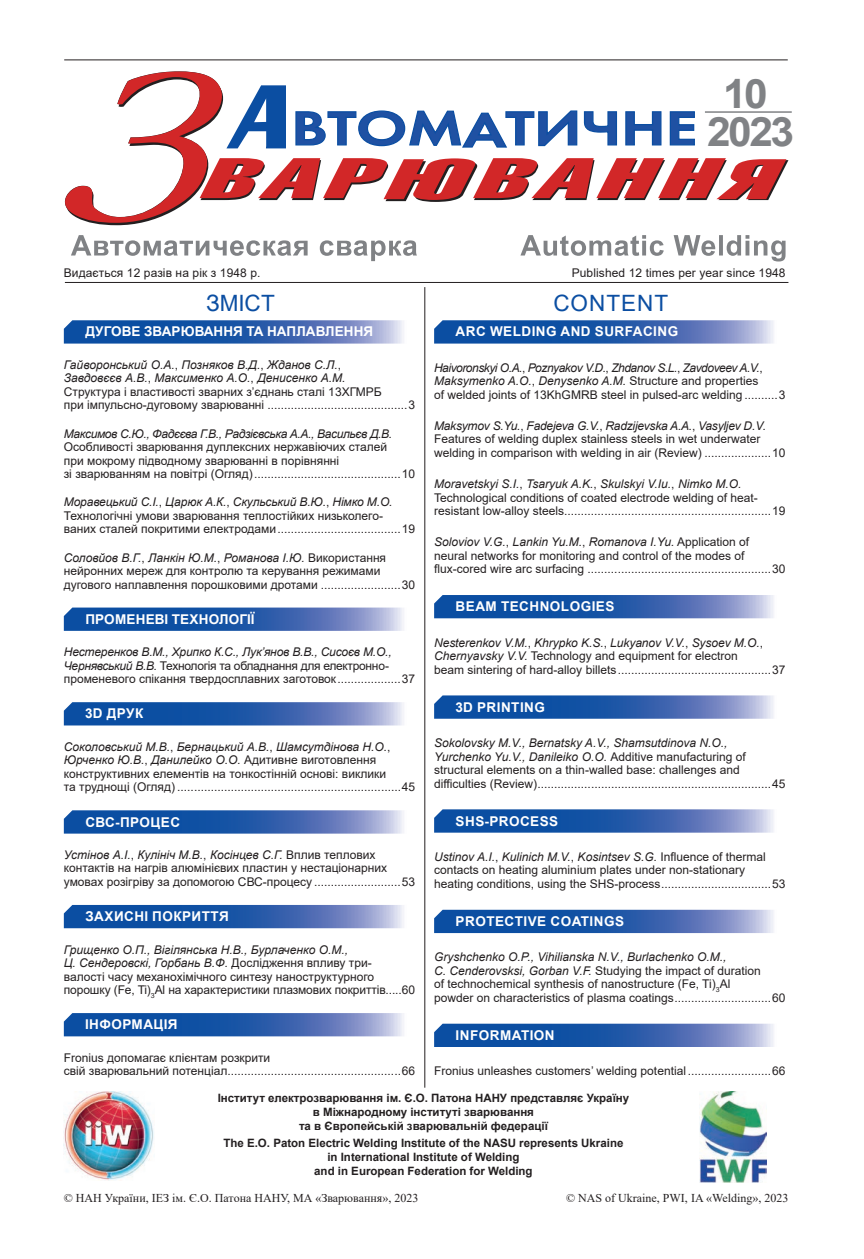
<style>
.page{position:relative;width:864px;height:1259px;background:#fff}
.page>*{position:absolute;margin:0;border:0;box-sizing:border-box;transform-origin:0 0}
.t1{font:700 40.5px "Arial";letter-spacing:-.06em;color:#808285;scale:1.05 1}
.t2{font:22.5px "Arial";letter-spacing:.045em;color:#0b4ea2}
.t3{font:700 13.5px "Arial";letter-spacing:.035em;color:#fff}
.t4{font:700 13.5px "Arial";letter-spacing:.005em;color:#fff}
.t5{font:700 13.5px "Arial";letter-spacing:.015em;color:#fff}
.t6{font:12px/13.5px "Arial";color:#231f20}
.t7{font:12px "Times New Roman";color:#231f20}
.t8{font:italic 12px "Arial";letter-spacing:-.03em;color:#231f20}
.t9{font:700 11.55px/14.1px "Arial";color:#231f20;text-align:center}
.s1{font-style:italic}
</style>
<div class="page">
<hr style="left:65px;top:282px;width:723px;height:1px;background:#231f20">
<hr style="left:64px;top:60px;width:723px;height:1px;background:#231f20">
<hr style="left:424px;top:287px;width:1px;height:800px;background:#231f20">
<img style="left:64px;top:1091px;width:90px;height:89px">
<img style="left:699px;top:1091px;width:67px;height:91px">
<svg style="left:64px;top:71px;width:724px;height:154px"></svg>
<hr style="left:704px;top:111px;width:87px;height:2px;background:#808285">
<svg style="left:71px;top:235px;width:714px;height:26px"></svg>
<svg style="left:64px;top:320px;width:340px;height:23px;background:#3c6ab1"></svg>
<svg style="left:64px;top:607px;width:340px;height:24px;background:#3f6cb2"></svg>
<svg style="left:64px;top:702px;width:340px;height:23px;background:#3b69b1"></svg>
<svg style="left:64px;top:810px;width:340px;height:23px;background:#3c6ab1"></svg>
<svg style="left:64px;top:905px;width:340px;height:23px;background:#3968b0"></svg>
<svg style="left:64px;top:1013px;width:340px;height:23px;background:#3a68b0"></svg>
<svg style="left:434px;top:320px;width:340px;height:23px;background:#3c6ab1"></svg>
<svg style="left:434px;top:595px;width:340px;height:23px;background:#3968b0"></svg>
<svg style="left:434px;top:695px;width:340px;height:24px;background:#3f6cb2"></svg>
<svg style="left:434px;top:809px;width:340px;height:23px;background:#3c6ab1"></svg>
<svg style="left:434px;top:909px;width:340px;height:24px;background:#3f6db3"></svg>
<svg style="left:434px;top:1023px;width:340px;height:24px;background:#3f6cb2"></svg>
<h1 class="t1" style="left:722px;top:65px;width:44px">10</h1>
<p class="t6" style="left:64px;top:266px;width:198px">Видається 12 разів на рік з 1948 р.</p>
<h1 class="t1" style="left:706px;top:103px;width:84px">2023</h1>
<p class="t6" style="left:571px;top:266px;width:215px">Published 12 times per year since 1948</p>
<h2 class="t2" style="left:206px;top:287px;width:70px">ЗМІСТ</h2>
<h2 class="t2" style="left:553px;top:287px;width:116px">CONTENT</h2>
<p class="t4" style="left:85px;top:322px;width:289px">ДУГОВЕ ЗВАРЮВАННЯ ТА НАПЛАВЛЕННЯ</p>
<p class="t6" style="left:64px;top:358px;width:353px"><span class="s1">Гайворонський О.А.</span>, <span class="s1">Позняков В.Д.</span>, <span class="s1">Жданов С.Л.</span>,<br><span class="s1">Завдовєєв А.В.</span>, <span class="s1">Максименко А.О.</span>, <span class="s1">Денисенко А.М.<br></span>Структура і властивості зварних з’єднань сталі 13ХГМРБ<br>при імпульсно-дуговому зварюванні ..........................................3</p>
<p class="t8" style="left:64px;top:426px;width:329px">Максимов С.Ю., Фадєєва Г.В., Радзієвська А.А., Васильєв Д.В.</p>
<p class="t6" style="left:64px;top:440px;width:353px">Особливості зварювання дуплексних нержавіючих сталей<br>при мокрому підводному зварюванні в порівнянні<br>зі зварюванням на повітрі (Огляд) ............................................10</p>
<p class="t6" style="left:64px;top:495px;width:352px"><span class="s1">Моравецький С.І.</span>, <span class="s1">Царюк А.К.</span>, <span class="s1">Скульський В.Ю.</span>, <span class="s1">Німко М.О.<br></span>Технологічні умови зварювання теплостійких низьколего&shy;ваних сталей покритими електродами .....................................19</p>
<p class="t6" style="left:64px;top:550px;width:352px"><span class="s1">Соловйов В.Г.</span>, <span class="s1">Ланкін Ю.М.</span>, <span class="s1">Романова І.Ю.</span> Використання нейронних мереж для контролю та керування режимами дугового наплавлення порошковими дротами ........................30</p>
<p class="t5" style="left:85px;top:609px;width:171px">ПРОМЕНЕВІ ТЕХНОЛОГІЇ</p>
<p class="t6" style="left:64px;top:645px;width:353px"><span class="s1">Нестеренков В.М., Хрипко К.С., Лук’янов В.В., Сисоєв М.О.,<br>Чернявський В.В.</span> Технологія та обладнання для електронно&shy;променевого спікання твердосплавних заготовок ...................37</p>
<p class="t3" style="left:85px;top:704px;width:60px">3D ДРУК</p>
<p class="t6" style="left:64px;top:740px;width:352px"><span class="s1">Соколовський М.В.</span>, <span class="s1">Бернацький А.В.</span>, <span class="s1">Шамсутдінова Н.О.</span>, <span class="s1">Юрченко Ю.В.</span>, <span class="s1">Данилейко О.О.</span> Адитивне виготовлення конструктивних елементів на тонкостінній основі: виклики<br>та труднощі (Огляд) ...................................................................45</p>
<p class="t3" style="left:85px;top:812px;width:96px">СВС-ПРОЦЕС</p>
<p class="t6" style="left:64px;top:848px;width:353px"><span class="s1">Устінов А.І.</span>, <span class="s1">Кулініч М.В.</span>, <span class="s1">Косінцев С.Г.</span> Вплив теплових контактів на нагрів алюмінієвих пластин у нестаціонарних умовах розігріву за допомогою СВС-процесу ..........................53</p>
<p class="t3" style="left:85px;top:907px;width:145px">ЗАХИСНІ ПОКРИТТЯ</p>
<p class="t6" style="left:64px;top:942px;width:352px"><span class="s1">Грищенко О.П., Вігілянська Н.В., Бурлаченко О.М.,<br>Ц. Сендеровскі, Горбань В.Ф.</span> Дослідження впливу три&shy;валості часу механохімічного синтезу наноструктурного порошку (Fe, Ti)<sub>3</sub>Al на характеристики плазмових покриттів.....60</p>
<p class="t3" style="left:85px;top:1015px;width:94px">ІНФОРМАЦІЯ</p>
<p class="t6" style="left:64px;top:1050px;width:352px">Fronius допомагає клієнтам розкрити<br>свій зварювальний потенціал....................................................66</p>
<p class="t3" style="left:455px;top:322px;width:224px">ARC WELDING AND SURFACING</p>
<p class="t6" style="left:434px;top:361px;width:352px"><span class="s1">Haivoronskyi O.A.</span>, <span class="s1">Poznyakov V.D.</span>, <span class="s1">Zhdanov S.L.</span>, <span class="s1">Zavdoveev A.V.</span>,<br><span class="s1">Maksymenko A.O.</span>, <span class="s1">Denysenko A.M.</span> Structure and properties<br>of welded joints of 13KhGMRB steel in pulsed-arc welding ..........3</p>
<p class="t6" style="left:434px;top:419px;width:352px"><span class="s1">Maksymov S.Yu.</span>, <span class="s1">Fadejeva G.V.</span>, <span class="s1">Radzijevska A.A.</span>, <span class="s1">Vasyljev D.V.<br></span>Features of welding duplex stainless steels in wet underwater welding in comparison with welding in air (Review) ....................10</p>
<p class="t6" style="left:434px;top:477px;width:352px"><span class="s1">Moravetskyi S.I.</span>, <span class="s1">Tsaryuk A.K.</span>, <span class="s1">Skulskyi V.Iu.</span>, <span class="s1">Nimko M.O.<br></span>Technological conditions of coated electrode welding of heat&shy;resistant low-alloy steels..............................................................19</p>
<p class="t6" style="left:434px;top:535px;width:352px"><span class="s1">Soloviov V.G.</span>, <span class="s1">Lankin Yu.M.</span>, <span class="s1">Romanova I.Yu.</span> Application of neural networks for monitoring and control of the modes of flux-cored wire arc surfacing .......................................................30</p>
<p class="t3" style="left:455px;top:597px;width:160px">BEAM TECHNOLOGIES</p>
<p class="t6" style="left:434px;top:635px;width:352px"><span class="s1">Nesterenkov V.M.</span>, <span class="s1">Khrypko K.S.</span>, <span class="s1">Lukyanov V.V.</span>, <span class="s1">Sysoev M.O.</span>,<br><span class="s1">Chernyavsky V.V.</span> Technology and equipment for electron<br>beam sintering of hard-alloy billets ..............................................37</p>
<p class="t3" style="left:455px;top:697px;width:91px">3D PRINTING</p>
<p class="t6" style="left:434px;top:736px;width:352px"><span class="s1">Sokolovsky M.V., Bernatsky A.V., Shamsutdinova N.O., Yurchenko Yu.V., Danileiko O.O.</span> Additive manufacturing of structural elements on a thin-walled base: challenges and difficulties (Review) ......................................................................45</p>
<p class="t3" style="left:455px;top:811px;width:104px">SHS-PROCESS</p>
<p class="t6" style="left:434px;top:850px;width:352px"><span class="s1">Ustinov A.I.</span>, <span class="s1">Kulinich M.V.</span>, <span class="s1">Kosintsev S.G.</span> Influence of thermal contacts on heating aluminium plates under non-stationary heating conditions, using the SHS-process .................................53</p>
<p class="t3" style="left:455px;top:911px;width:170px">PROTECTIVE COATINGS</p>
<p class="t6" style="left:434px;top:950px;width:353px"><span class="s1">Gryshchenko O.P., Vihilianska N.V., Burlachenko O.M.,<br>C. Cenderovsksi, Gorban V.F.</span> Studying the impact of duration<br>of technochemical synthesis of nanostructure (Fe, Ti)<sub>3</sub>Al<br>powder on characteristics of plasma coatings .............................60</p>
<p class="t3" style="left:455px;top:1025px;width:100px">INFORMATION</p>
<p class="t6" style="left:434px;top:1064px;width:352px">Fronius unleashes customers’ welding potential .........................66</p>
<p class="t9" style="left:217px;top:1090px;width:413px">Інститут електрозварювання ім. Є.О. Патона НАНУ представляє Україну в Міжнародному інституті зварювання<br>та в Європейській зварювальній федерації</p>
<p class="t9" style="left:223px;top:1136px;width:401px">The E.O. Paton Electric Welding Institute of the NASU represents Ukraine in International Institute of Welding<br>and in European Federation for Welding</p>
<p class="t7" style="left:64px;top:1189px;width:356px">© НАН України, ІЕЗ ім. Є.О. Патона НАНУ, МА «Зварювання», 2023</p>
<p class="t7" style="left:566px;top:1189px;width:224px">© NAS of Ukraine, PWI, IA «Welding», 2023</p>
</div>
